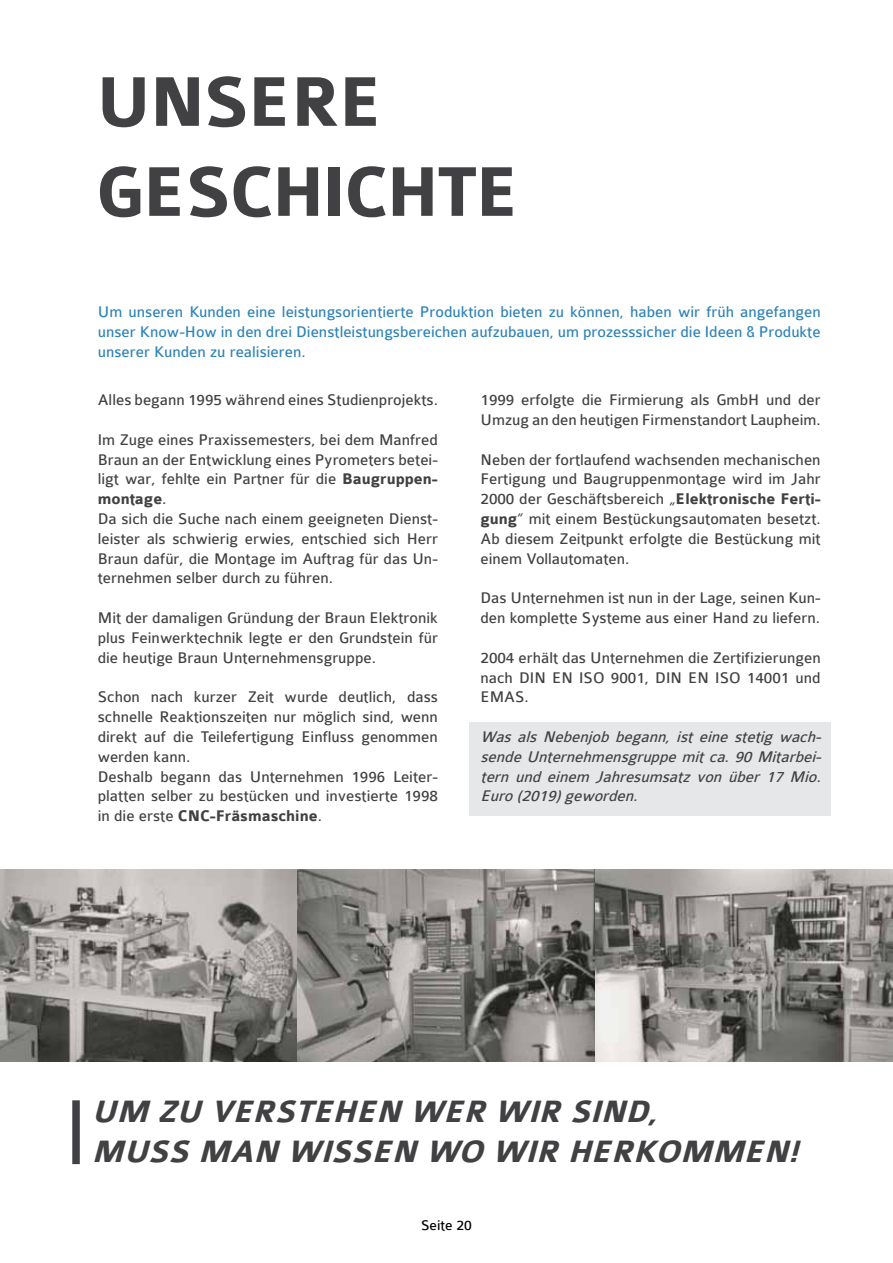
<style>
.page{position:relative;width:893px;height:1263px;background:#fff}
.page>*{position:absolute;margin:0;border:0;box-sizing:border-box;transform-origin:0 0}
.t1{font:700 75px/90px "Colaborate";letter-spacing:-.03em;color:#414042}
.t2{font:italic 700 33px/39.6px "Colaborate";color:#414042}
.t3{font:16.5px/19.8px "Colaborate";color:#414042}
.t4{font:16.5px/19.8px "Colaborate";color:#2e83b7;text-align:justify}
.t5{font:italic 16.5px/19.8px "Colaborate";color:#414042;text-align:justify}
.t6{font:15px "Colaborate";color:#000}
.s1{font-weight:700}
</style>
<div class="page">
<div style="left:470px;top:722px;width:361px;height:93px;background:#e6e7e8"></div>
<div style="left:72px;top:1100px;width:8px;height:64px;background:#414042"></div>
<img style="left:0;top:870px;width:893px;height:191px">
<h1 class="t1" style="left:96px;top:59px;width:426px">UNSERE<br>GESCHICHTE</h1>
<p class="t4" style="left:98px;top:302px;width:724px">Um unseren Kunden eine leistungsorientierte Produktion bieten zu können, haben wir früh angefangen unser Know-How in den drei Dienstleistungsbereichen aufzubauen, um prozesssicher die Ideen &amp; Produkte unserer Kunden zu realisieren.</p>
<p class="t3" style="left:98px;top:390px;width:342px">Alles begann 1995 während eines Studienprojekts.</p>
<p class="t3" style="left:98px;top:430px;width:342px">Im Zuge eines Praxissemesters, bei dem Manfred Braun an der Entwicklung eines Pyrometers betei&shy;ligt war, fehlte ein Partner für die <span class="s1">Baugruppen&shy;montage</span>.<br>Da sich die Suche nach einem geeigneten Dienst&shy;leister als schwierig erwies, entschied sich Herr Braun dafür, die Montage im Auftrag für das Un&shy;ternehmen selber durch zu führen.</p>
<p class="t3" style="left:98px;top:608px;width:342px;text-align:justify">Mit der damaligen Gründung der Braun Elektronik plus Feinwerktechnik legte er den Grundstein für die heutige Braun Unternehmensgruppe.</p>
<p class="t3" style="left:98px;top:687px;width:342px">Schon nach kurzer Zeit wurde deutlich, dass schnelle Reaktionszeiten nur möglich sind, wenn direkt auf die Teilefertigung Einfluss genommen werden kann.<br>Deshalb begann das Unternehmen 1996 Leiter&shy;platten selber zu bestücken und investierte 1998 in die erste <span class="s1">CNC-Fräsmaschine</span>.</p>
<p class="t3" style="left:480px;top:390px;width:342px">1999 erfolgte die Firmierung als GmbH und der<br>Umzug an den heutigen Firmenstandort Laupheim.</p>
<p class="t3" style="left:480px;top:450px;width:342px;text-align:justify">Neben der fortlaufend wachsenden mechanischen Fertigung und Baugruppenmontage wird im Jahr 2000 der Geschäftsbereich „<span class="s1">Elektronische Ferti&shy;gung</span>“ mit einem Bestückungsautomaten besetzt.<br>Ab diesem Zeitpunkt erfolgte die Bestückung mit einem Vollautomaten.</p>
<p class="t3" style="left:480px;top:588px;width:342px">Das Unternehmen ist nun in der Lage, seinen Kun&shy;den komplette Systeme aus einer Hand zu liefern.</p>
<p class="t3" style="left:480px;top:648px;width:342px;text-align:justify">2004 erhält das Unternehmen die Zertifizierungen nach DIN EN ISO 9001, DIN EN ISO 14001 und EMAS.</p>
<p class="t5" style="left:480px;top:727px;width:346px">Was als Nebenjob begann, ist eine stetig wach&shy;sendeUnternehmensgruppemitca.90Mitarbei&shy;tern und einem Jahresumsatz von über 17 Mio.<br>Euro(2019)geworden.</p>
<h2 class="t2" style="left:91px;top:1093px;width:717px">UM ZU VERSTEHEN WER WIR SIND,<br>MUSS MAN WISSEN WO WIR HERKOMMEN!</h2>
<p class="t6" style="left:421px;top:1218px;width:52px">Seite 20</p>
</div>
